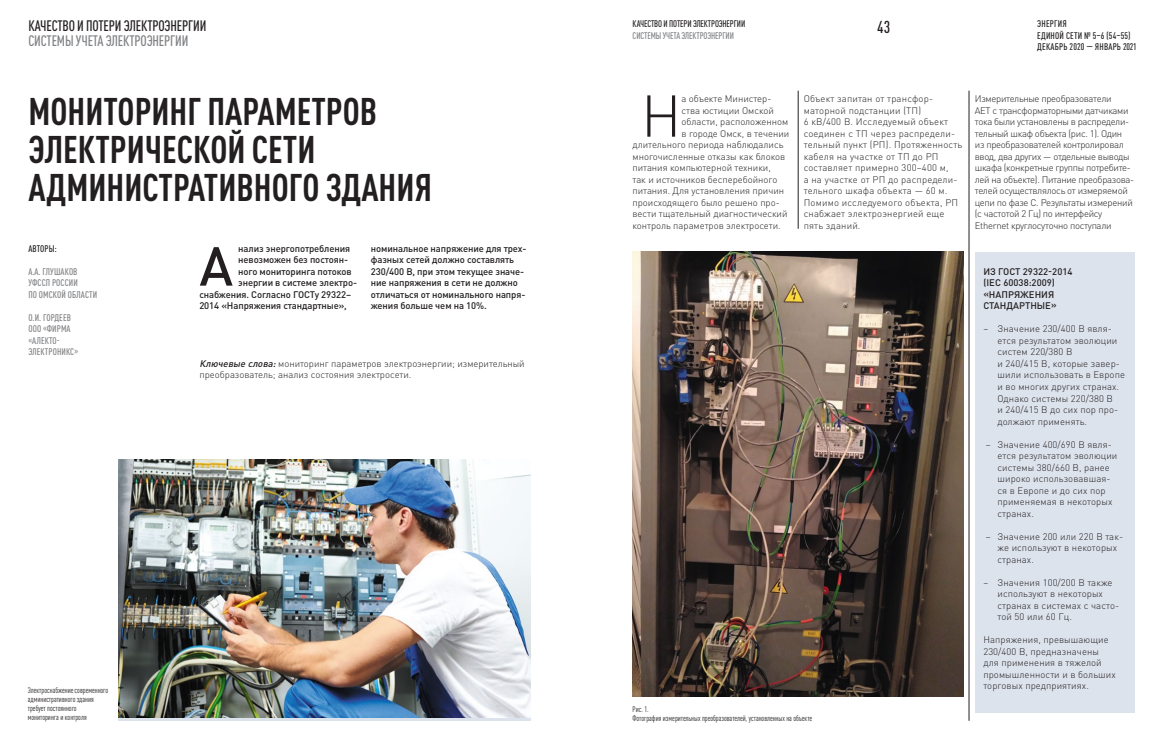
<style>
.page{position:relative;width:1163px;height:752px;background:#fff}
.page>*{position:absolute;margin:0;border:0;box-sizing:border-box;transform-origin:0 0}
.t1{font:300 58px "DIN Pro";color:#231f20}
.t2{font:500 54px "DIN Pro";color:#231f20}
.t3{font:700 condensed 38px/38px "DIN Pro";color:#231f20}
.t4{font:500 condensed 17px "DIN Pro";color:#231f20}
.t5{font:500 condensed 15px "DIN Pro";letter-spacing:-.01em;color:#231f20;scale:.95 1}
.t6{font:500 condensed 15px "DIN Pro";letter-spacing:-.01em;color:#808285;scale:.95 1}
.t7{font:300 9.5px/11.5px "DIN Pro";color:#231f20}
.t8{font:300 9.5px/11.5px "DIN Pro";letter-spacing:-.03em;color:#231f20}
.t9{font:500 9.5px/11.5px "DIN Pro";letter-spacing:-.01em;color:#231f20}
.t10{font:300 9.5px/11.5px "DIN Pro";letter-spacing:.02em;color:#231f20}
.t11{font:500 condensed 9.5px/11.5px "DIN Pro";letter-spacing:.01em;color:#808285}
.t12{font:500 condensed 9.5px/11.5px "DIN Pro";letter-spacing:.01em;color:#231f20}
.t13{font:500 condensed 9.5px "DIN Pro";letter-spacing:-.01em;color:#231f20;scale:.95 1}
.t14{font:500 condensed 9.5px "DIN Pro";letter-spacing:-.01em;color:#808285;scale:.95 1}
.t15{font:condensed 8px/9px "DIN Pro";color:#231f20}
.s1{font-weight:500;font-style:italic}
</style>
<div class="page">
<hr style="left:968px;top:91px;width:1px;height:629px;background:#231f20">
<hr style="left:797px;top:91px;width:1px;height:138px;background:#231f20">
<img style="left:118px;top:459px;width:412px;height:257px">
<img style="left:632px;top:252px;width:331px;height:443px">
<div style="left:974px;top:252px;width:160px;height:460px;background:#dde3ed"></div>
<h3 class="t5" style="left:28px;top:15px;width:189px">КАЧЕСТВО И ПОТЕРИ ЭЛЕКТРОЭНЕРГИИ</h3>
<h3 class="t6" style="left:28px;top:30px;width:170px">СИСТЕМЫ УЧЕТА ЭЛЕКТРОЭНЕРГИИ</h3>
<h3 class="t3" style="left:29px;top:89px;width:405px">МОНИТОРИНГ ПАРАМЕТРОВ<br>ЭЛЕКТРИЧЕСКОЙ СЕТИ<br>АДМИНИСТРАТИВНОГО ЗДАНИЯ</h3>
<p class="t9" style="left:238px;top:242px;width:113px">нализ энергопотребления</p>
<p class="t9" style="left:238px;top:254px;width:111px">невозможен без постоян-</p>
<p class="t9" style="left:238px;top:265px;width:115px">ного мониторинга потоков</p>
<p class="t9" style="left:238px;top:277px;width:120px">энергии в системе электро-</p>
<p class="t9" style="left:199px;top:288px;width:153px">снабжения. Согласно ГОСТу 29322–</p>
<p class="t9" style="left:199px;top:300px;width:149px">2014 «Напряжения стандартные»,</p>
<p class="t12" style="left:28px;top:242px;width:30px">АВТОРЫ:</p>
<p class="t11" style="left:28px;top:265px;width:70px">А.А. ГЛУШАКОВ<br>УФССП РОССИИ<br>ПО ОМСКОЙ ОБЛАСТИ</p>
<p class="t11" style="left:28px;top:311px;width:51px">О.И. ГОРДЕЕВ<br>ООО «ФИРМА «АЛЕКТО-<br>ЭЛЕКТРОНИКС»</p>
<p class="t9" style="left:371px;top:242px;width:157px">номинальное напряжение для трех&shy;фазных сетей должно составлять<br>230/400 В, при этом текущее значе&shy;ние напряжения в сети не должно отличаться от номинального напря&shy;жения больше чем на 10%.</p>
<h2 class="t2" style="left:199px;top:231px;width:35px">А</h2>
<p class="t7" style="left:199px;top:357px;width:326px"><span class="s1">Ключевые слова:</span> мониторинг параметров электроэнергии; измерительный преобразователь; анализ состояния электросети.</p>
<p class="t15" style="left:28px;top:684px;width:82px">Электроснабжение современного административного здания требует постоянного мониторинга и контроля</p>
<p class="t13" style="left:632px;top:17px;width:120px">КАЧЕСТВО И ПОТЕРИ ЭЛЕКТРОЭНЕРГИИ</p>
<p class="t14" style="left:632px;top:28px;width:108px">СИСТЕМЫ УЧЕТА ЭЛЕКТРОЭНЕРГИИ</p>
<h3 class="t4" style="left:876px;top:14px;width:15px">43</h3>
<p class="t12" style="left:1037px;top:17px;width:101px">ЭНЕРГИЯ<br>ЕДИНОЙ СЕТИ № 5–6 (54–55)<br>ДЕКАБРЬ 2020 — ЯНВАРЬ 2021</p>
<h1 class="t1" style="left:641px;top:71px;width:42px">Н</h1>
<p class="t7" style="left:681px;top:92px;width:91px">а объекте Министер‑</p>
<p class="t7" style="left:681px;top:104px;width:94px">ства юстиции Омской</p>
<p class="t7" style="left:681px;top:115px;width:108px">области, расположенном</p>
<p class="t7" style="left:681px;top:127px;width:109px">в городе Омск, в течении</p>
<p class="t7" style="left:632px;top:138px;width:152px">длительного периода наблюдались</p>
<p class="t7" style="left:632px;top:150px;width:154px">многочисленные отказы как блоков</p>
<p class="t7" style="left:632px;top:161px;width:140px">питания компьютерной техники,</p>
<p class="t7" style="left:632px;top:173px;width:146px">так и источников бесперебойного</p>
<p class="t7" style="left:632px;top:184px;width:153px">питания. Для установления причин</p>
<p class="t7" style="left:632px;top:196px;width:149px">происходящего было решено про‑</p>
<p class="t7" style="left:632px;top:207px;width:156px">вести тщательный диагностический</p>
<p class="t7" style="left:632px;top:219px;width:150px">контроль параметров электросети.</p>
<p class="t10" style="left:803px;top:92px;width:160px">Объект запитан от трансфор‑ маторной подстанции (ТП)<br>6 кВ/400 В. Исследуемый объект соединен с ТП через распредели‑ тельный пункт (РП). Протяженность кабеля на участке от ТП до РП составляет примерно 300–400 м,<br>а на участке от РП до распредели‑ тельного шкафа объекта — 60 м.<br>Помимо исследуемого объекта, РП снабжает электроэнергией еще пять зданий.</p>
<p class="t8" style="left:974px;top:92px;width:161px">Измерительные преобразователи<br>АЕТ с трансформаторными датчиками тока были установлены в распредели‑ тельный шкаф объекта (рис. 1). Один<br>из преобразователей контролировал ввод, два других — отдельные выводы шкафа (конкретные группы потребите‑ лей на объекте). Питание преобразова‑ телей осуществлялось от измеряемой цепи по фазе С. Результаты измерений (с частотой 2 Гц) по интерфейсу Ethernet круглосуточно поступали</p>
<p class="t9" style="left:983px;top:265px;width:91px">ИЗ ГОСТ 29322-2014 (IEC 60038:2009) «НАПРЯЖЕНИЯ<br>СТАНДАРТНЫЕ»</p>
<p class="t7" style="left:997px;top:322px;width:129px;text-indent:-14px">– Значение 230/400 В явля‑ ется результатом эволюции систем 220/380 В<br>и 240/415 В, которые завер‑ шили использовать в Европе и во многих других странах.<br>Однако системы 220/380 В<br>и 240/415 В до сих пор про‑ должают применять.</p>
<p class="t7" style="left:997px;top:437px;width:121px;text-indent:-12px">– Значение 400/690 В явля‑ ется результатом эволюции системы 380/660 В, ранее широко использовавшая‑ ся в Европе и до сих пор применяемая в некоторых странах.</p>
<p class="t7" style="left:997px;top:529px;width:127px;text-indent:-12px">– Значение 200 или 220 В так‑ же используют в некоторых странах.</p>
<p class="t7" style="left:997px;top:575px;width:123px;text-indent:-14px">– Значения 100/200 В также используют в некоторых странах в системах с часто‑ той 50 или 60 Гц.</p>
<p class="t7" style="left:983px;top:633px;width:134px">Напряжения, превышающие<br>230/400 В, предназначены для применения в тяжелой промышленности и в больших торговых предприятиях.</p>
<p class="t15" style="left:632px;top:703px;width:181px">Рис. 1.<br>Фотография измерительных преобразователей, установленных на объекте</p>
</div>
